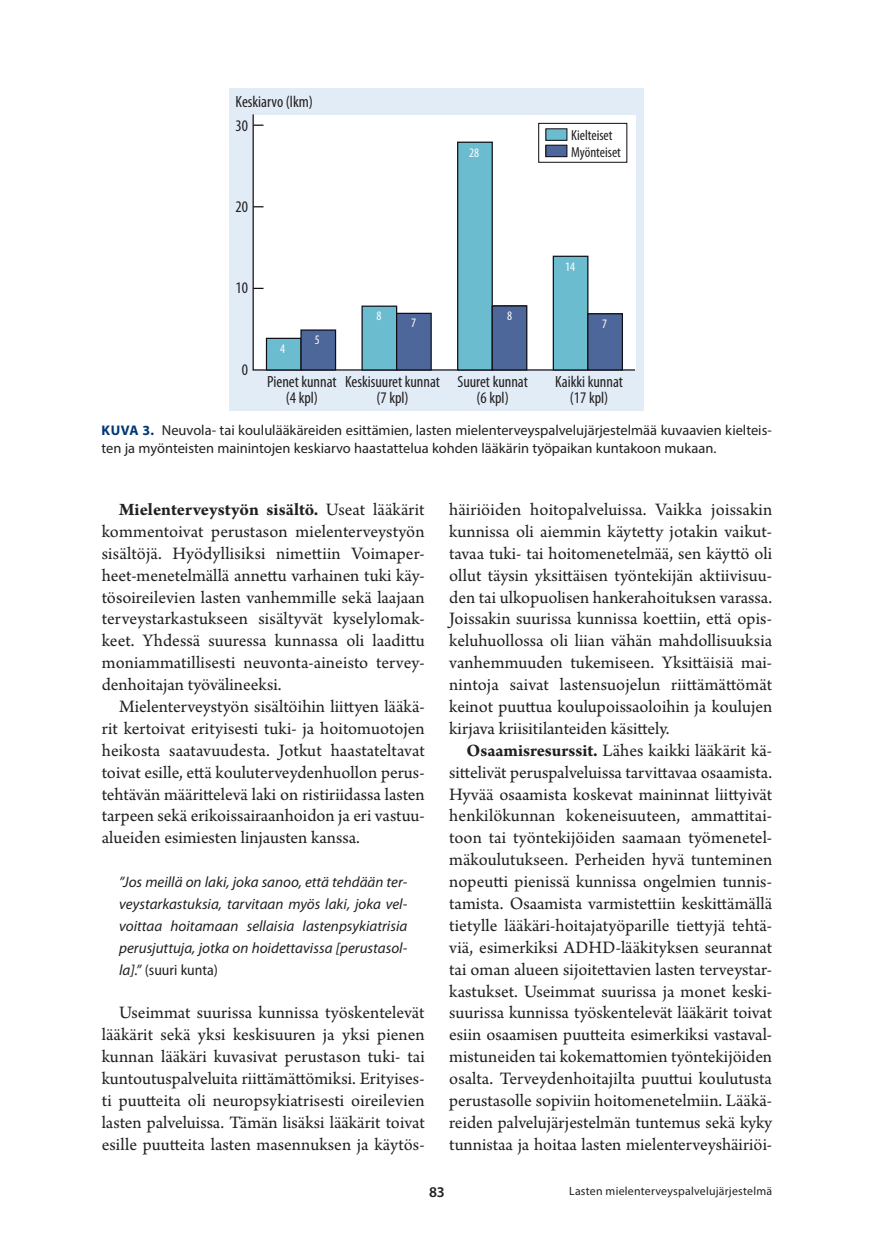
<style>
.page{position:relative;width:874px;height:1241px;background:#fff}
.page>*{position:absolute;margin:0;border:0;box-sizing:border-box;transform-origin:0 0}
.t1{font:18.38px/21.9px "Arno Pro";color:#231f20;text-align:justify}
.t2{font:condensed 16.28px/16.3px "Myriad Pro";color:#231f20;text-align:center}
.lp{font:italic 15.05px/21.9px "Myriad Pro";color:#231f20;text-align:justify}
.t3{font:600 14.88px "Myriad Pro";color:#231f20}
.t4{font:condensed 14.53px/16.3px "Myriad Pro";color:#231f20}
.kt{font:14.35px/17.5px "Myriad Pro";color:#231f20}
.t5{font:condensed 12.95px "Myriad Pro";color:#fff}
.Ala{font:11.9px "Myriad Pro";letter-spacing:.02em;color:#231f20}
.s1{font-weight:700;font-size:14px;color:#013874}
.s2{font-weight:700}
.s3{font-style:normal;font-stretch:semi-condensed}
</style>
<div class="page">
<div style="left:229px;top:88px;width:414px;height:323px;background:#e1ecf7"></div>
<div style="left:252px;top:114px;width:384px;height:257px;background:#fff"></div>
<div style="left:266px;top:338px;width:35px;height:32px;background:#6cbcd0"></div>
<div style="left:266px;top:338px;width:35px;height:32px;border:1px solid #0e0c14"></div>
<div style="left:301px;top:330px;width:34px;height:40px;background:#4d679a"></div>
<div style="left:300px;top:329px;width:36px;height:41px;border:1px solid #0e0c14"></div>
<div style="left:362px;top:306px;width:34px;height:64px;background:#6cbcd0"></div>
<div style="left:361px;top:305px;width:36px;height:65px;border:1px solid #0e0c14"></div>
<div style="left:396px;top:313px;width:35px;height:57px;background:#4d679a"></div>
<div style="left:396px;top:313px;width:35px;height:57px;border:1px solid #0e0c14"></div>
<div style="left:545px;top:129px;width:21px;height:11px;background:#6cbcd0"></div>
<div style="left:545px;top:128px;width:22px;height:13px;border:1px solid #0e0c14"></div>
<div style="left:545px;top:145px;width:21px;height:12px;background:#4d679a"></div>
<div style="left:545px;top:145px;width:22px;height:12px;border:1px solid #0e0c14"></div>
<div style="left:457px;top:142px;width:35px;height:228px;background:#6cbcd0"></div>
<div style="left:457px;top:142px;width:35px;height:228px;border:1px solid #0e0c14"></div>
<div style="left:492px;top:306px;width:34px;height:64px;background:#4d679a"></div>
<div style="left:491px;top:305px;width:36px;height:65px;border:1px solid #0e0c14"></div>
<div style="left:553px;top:256px;width:34px;height:114px;background:#6cbcd0"></div>
<div style="left:552px;top:256px;width:36px;height:114px;border:1px solid #0e0c14"></div>
<div style="left:587px;top:314px;width:35px;height:56px;background:#4d679a"></div>
<div style="left:587px;top:313px;width:35px;height:57px;border:1px solid #0e0c14"></div>
<div style="left:538px;top:123px;width:89px;height:40px;border:1px solid #0e0c14"></div>
<p class="t2" style="left:235px;top:93px;width:79px">Keskiarvo (lkm)</p>
<p class="t2" style="left:235px;top:117px;width:14px">30</p>
<p class="t2" style="left:235px;top:198px;width:14px">20</p>
<p class="t2" style="left:235px;top:279px;width:14px">10</p>
<p class="t5" style="left:280px;top:341px;width:6px">4</p>
<p class="t5" style="left:315px;top:332px;width:6px">5</p>
<p class="t5" style="left:469px;top:145px;width:11px">28</p>
<p class="t5" style="left:376px;top:308px;width:6px">8</p>
<p class="t5" style="left:411px;top:315px;width:6px">7</p>
<p class="t5" style="left:507px;top:308px;width:6px">8</p>
<p class="t4" style="left:571px;top:127px;width:51px">Kielteiset<br>Myönteiset</p>
<p class="t5" style="left:565px;top:259px;width:11px">14</p>
<p class="t5" style="left:602px;top:316px;width:6px">7</p>
<p class="t2" style="left:242px;top:361px;width:8px">0</p>
<p class="t2" style="left:267px;top:373px;width:71px">Pienet kunnat (4 kpl)</p>
<p class="t2" style="left:345px;top:373px;width:96px">Keskisuuret kunnat (7 kpl)</p>
<p class="t2" style="left:457px;top:373px;width:72px">Suuret kunnat (6 kpl)</p>
<p class="t2" style="left:555px;top:373px;width:69px">Kaikki kunnat (17 kpl)</p>
<p class="kt" style="left:101px;top:421px;width:671px"><span class="s1">KUVA 3.</span> Neuvola- tai koululääkäreiden esittämien, lasten mielenterveyspalvelujärjestelmää kuvaavien kielteis&shy;ten ja myönteisten mainintojen keskiarvo haastattelua kohden lääkärin työpaikan kuntakoon mukaan.</p>
<p class="t1" style="left:102px;top:499px;width:324px;text-indent:17px"><span class="s2">Mielenterveystyön sisältö.</span> Useat lääkärit kommentoivat perustason mielenterveystyön sisältöjä. Hyödyllisiksi nimettiin Voimaper&shy;heet-menetelmällä annettu varhainen tuki käy&shy;tösoireilevien lasten vanhemmille sekä laajaan terveystarkastukseen sisältyvät kyselylomak&shy;keet. Yhdessä suuressa kunnassa oli laadittu moniammatillisesti neuvonta-aineisto tervey&shy;denhoitajan työvälineeksi.</p>
<p class="t1" style="left:102px;top:696px;width:324px;text-indent:17px">Mielenterveystyön sisältöihin liittyen lääkä&shy;rit kertoivat erityisesti tuki- ja hoitomuotojen heikosta saatavuudesta. Jotkut haastateltavat toivat esille, että kouluterveydenhuollon perus&shy;tehtävän määrittelevä laki on ristiriidassa lasten tarpeen sekä erikoissairaanhoidon ja eri vastuu&shy;alueiden esimiesten linjausten kanssa.</p>
<p class="lp" style="left:119px;top:870px;width:289px">”Jos meillä on laki, joka sanoo, että tehdään ter&shy;veystarkastuksia, tarvitaan myös laki, joka vel&shy;voittaa hoitamaan sellaisia lastenpsykiatrisia perusjuttuja, jotka on hoidettavissa [perustasol&shy;la].” <span class="s3">(suuri kunta)</span></p>
<p class="t1" style="left:102px;top:1002px;width:324px;text-indent:17px">Useimmat suurissa kunnissa työskentelevät lääkärit sekä yksi keskisuuren ja yksi pienen kunnan lääkäri kuvasivat perustason tuki- tai kuntoutuspalveluita riittämättömiksi. Erityises&shy;ti puutteita oli neuropsykiatrisesti oireilevien lasten palveluissa. Tämän lisäksi lääkärit toivat esille puutteita lasten masennuksen ja käytös-</p>
<p class="t1" style="left:449px;top:499px;width:324px">häiriöiden hoitopalveluissa. Vaikka joissakin kunnissa oli aiemmin käytetty jotakin vaikut&shy;tavaa tuki- tai hoitomenetelmää, sen käyttö oli ollut täysin yksittäisen työntekijän aktiivisuu&shy;den tai ulkopuolisen hankerahoituksen varassa.<br>Joissakin suurissa kunnissa koettiin, että opis&shy;keluhuollossa oli liian vähän mahdollisuuksia vanhemmuuden tukemiseen. Yksittäisiä mai&shy;nintoja saivat lastensuojelun riittämättömät keinot puuttua koulupoissaoloihin ja koulujen kirjava kriisitilanteiden käsittely.</p>
<p class="t1" style="left:449px;top:740px;width:324px;text-indent:17px"><span class="s2">Osaamisresurssit.</span> Lähes kaikki lääkärit kä&shy;sittelivät peruspalveluissa tarvittavaa osaamista.<br>Hyvää osaamista koskevat maininnat liittyivät henkilökunnan kokeneisuuteen, ammattitai&shy;toon tai työntekijöiden saamaan työmenetel&shy;mäkoulutukseen. Perheiden hyvä tunteminen nopeutti pienissä kunnissa ongelmien tunnis&shy;tamista. Osaamista varmistettiin keskittämällä tietylle lääkäri-hoitajatyöparille tiettyjä tehtä&shy;viä, esimerkiksi ADHD-lääkityksen seurannat tai oman alueen sijoitettavien lasten terveystar&shy;kastukset. Useimmat suurissa ja monet keski&shy;suurissa kunnissa työskentelevät lääkärit toivat esiin osaamisen puutteita esimerkiksi vastaval&shy;mistuneiden tai kokemattomien työntekijöiden osalta. Terveydenhoitajilta puuttui koulutusta perustasolle sopiviin hoitomenetelmiin. Lääkä&shy;reiden palvelujärjestelmän tuntemus sekä kyky tunnistaa ja hoitaa lasten mielenterveyshäiriöi-</p>
<p class="t3" style="left:429px;top:1182px;width:17px">83</p>
<p class="Ala" style="left:569px;top:1183px;width:204px">Lasten mielenterveyspalvelujärjestelmä</p>
</div>
